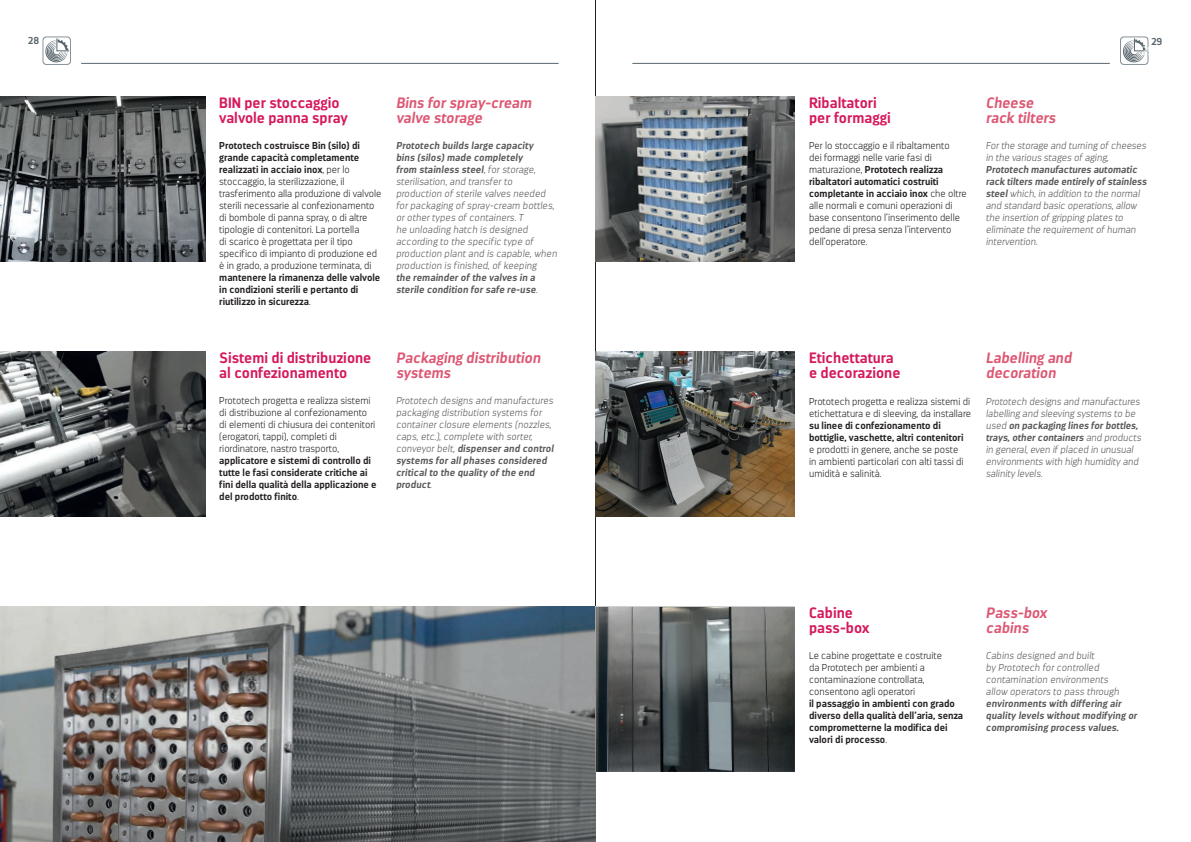
<style>
.page{position:relative;width:1191px;height:842px;background:#fff}
.page>*{position:absolute;margin:0;border:0;box-sizing:border-box;transform-origin:0 0}
.t1{font:700 15px/15px "Darwin";color:#d5195d}
.t2{font:italic 700 15px/15px "Darwin";color:#dd5874}
.t3{font:200 12px "Darwin";color:#fff}
.t4{font:italic 200 10px/12px "Darwin";letter-spacing:.01em;color:#57585a}
.t5{font:200 10px/12px "Darwin";color:#231f20}
.t6{font:700 10px/12px "Darwin";color:#231f20}
.t7{font:italic 700 10px/12px "Darwin";letter-spacing:.01em;color:#57585a}
.t8{font:700 10px "Darwin";color:#5a676e}
.s1{font-weight:700}
.s2{font-weight:200}
</style>
<div class="page">
<hr style="left:81px;top:63px;width:477px;height:1px;background:#5a676e">
<hr style="left:632px;top:63px;width:477px;height:1px;background:#5a676e">
<hr style="left:595px;top:0;width:1px;height:842px;background:#231f20">
<svg style="left:1120px;top:37px;width:28px;height:28px"></svg>
<svg style="left:43px;top:37px;width:28px;height:28px"></svg>
<img style="left:0;top:97px;width:205px;height:165px">
<img style="left:0;top:352px;width:205px;height:165px">
<img style="left:0;top:607px;width:595px;height:235px">
<img style="left:595px;top:97px;width:200px;height:165px">
<img style="left:595px;top:352px;width:200px;height:165px">
<img style="left:595px;top:607px;width:200px;height:165px">
<p class="t8" style="left:28px;top:35px;width:13px">28</p>
<p class="t8" style="left:1151px;top:35px;width:13px">29</p>
<p class="t3" style="left:1140px;top:44px;width:15px">29</p>
<h1 class="t1" style="left:219px;top:95px;width:130px">BIN per stoccaggio valvole panna spray</h1>
<p class="t5" style="left:219px;top:140px;width:164px"><span class="s1">Prototech costruisce Bin (silo) di grande capacità completamente realizzati in acciaio inox</span>, per lo stoccaggio, la sterilizzazione, il trasferimento alla produzione di valvole sterili necessarie al confezionamento di bombole di panna spray, o di altre tipologie di contenitori. La portella<br>di scarico è progettata per il tipo specifico di impianto di produzione ed è in grado, a produzione terminata, di</p>
<p class="t6" style="left:219px;top:272px;width:162px">mantenere la rimanenza delle valvole in condizioni sterili e pertanto di riutilizzo in sicurezza<span class="s2">.</span></p>
<h1 class="t2" style="left:396px;top:95px;width:137px">Bins for spray-cream valve storage</h1>
<p class="t4" style="left:396px;top:140px;width:162px"><span class="s1">Prototech builds large capacity<br>bins (silos) made completely<br>from stainless steel</span>, for storage, sterilisation, and transfer to production of sterile valves needed for packaging of spray-cream bottles, or other types of containers. T<br>he unloading hatch is designed according to the specific type of production plant and is capable, when production is finished, of keeping</p>
<p class="t7" style="left:396px;top:272px;width:143px">the remainder of the valves in a sterile condition for safe re-use<span class="s2">.</span></p>
<h1 class="t1" style="left:219px;top:350px;width:154px">Sistemi di distribuzione al confezionamento</h1>
<p class="t5" style="left:219px;top:395px;width:158px">Prototech progetta e realizza sistemi di distribuzione al confezionamento di elementi di chiusura dei contenitori (erogatori, tappi), completi di riordinatore, nastro trasporto,</p>
<p class="t6" style="left:219px;top:455px;width:159px">applicatore e sistemi di controllo di tutte le fasi considerate critiche ai fini della qualità della applicazione e del prodotto finito<span class="s2">.</span></p>
<h1 class="t2" style="left:396px;top:350px;width:146px">Packaging distribution systems</h1>
<p class="t4" style="left:396px;top:395px;width:159px">Prototech designs and manufactures packaging distribution systems for container closure elements (nozzles, caps, etc.), complete with sorter, conveyor belt, <span class="s1">dispenser and control systems for all phases considered critical to the quality of the end product</span>.</p>
<h1 class="t1" style="left:809px;top:95px;width:83px">Ribaltatori per formaggi</h1>
<h1 class="t2" style="left:986px;top:95px;width:71px">Cheese rack tilters</h1>
<p class="t4" style="left:986px;top:140px;width:162px">For the storage and turning of cheeses in the various stages of aging,</p>
<p class="t4" style="left:986px;top:164px;width:162px"><span class="s1">Prototech manufactures automatic rack tilters made entirely of stainless steel</span> which, in addition to the normal and standard basic operations, allow the insertion of gripping plates to eliminate the requirement of human intervention.</p>
<p class="t5" style="left:809px;top:140px;width:159px">Per lo stoccaggio e il ribaltamento<br>dei formaggi nelle varie fasi di maturazione, <span class="s1">Prototech realizza ribaltatori automatici costruiti completante in acciaio inox</span> che oltre alle normali e comuni operazioni di base consentono l’inserimento delle pedane di presa senza l’intervento dell’operatore.</p>
<h1 class="t1" style="left:809px;top:350px;width:93px">Etichettatura e decorazione</h1>
<h1 class="t2" style="left:986px;top:350px;width:87px">Labelling and decoration</h1>
<p class="t5" style="left:809px;top:395px;width:163px">Prototech progetta e realizza sistemi di etichettatura e di sleeving, da installare</p>
<p class="t6" style="left:809px;top:419px;width:156px">su linee di confezionamento di bottiglie, vaschette, altri contenitori</p>
<p class="t5" style="left:809px;top:443px;width:156px">e prodotti in genere, anche se poste in ambienti particolari con alti tassi di umidità e salinità.</p>
<p class="t4" style="left:986px;top:395px;width:157px">Prototech designs and manufactures labelling and sleeving systems to be used <span class="s1">on packaging lines for bottles, trays, other containers</span> and products in general, even if placed in unusual environments with high humidity and salinity levels.</p>
<h1 class="t1" style="left:809px;top:605px;width:62px">Cabine pass-box</h1>
<h1 class="t2" style="left:986px;top:605px;width:63px">Pass-box cabins</h1>
<p class="t5" style="left:809px;top:650px;width:134px">Le cabine progettate e costruite da Prototech per ambienti a contaminazione controllata, consentono agli operatori</p>
<p class="t6" style="left:809px;top:698px;width:156px">il passaggio in ambienti con grado diverso della qualità dell’aria, senza comprometterne la modifica dei valori di processo<span class="s2">.</span></p>
<p class="t4" style="left:986px;top:650px;width:135px">Cabins designed and built<br>by Prototech for controlled contamination environments allow operators to pass through</p>
<p class="t7" style="left:986px;top:698px;width:153px">environments with differing air quality levels without modifying or compromising process values.</p>
</div>
